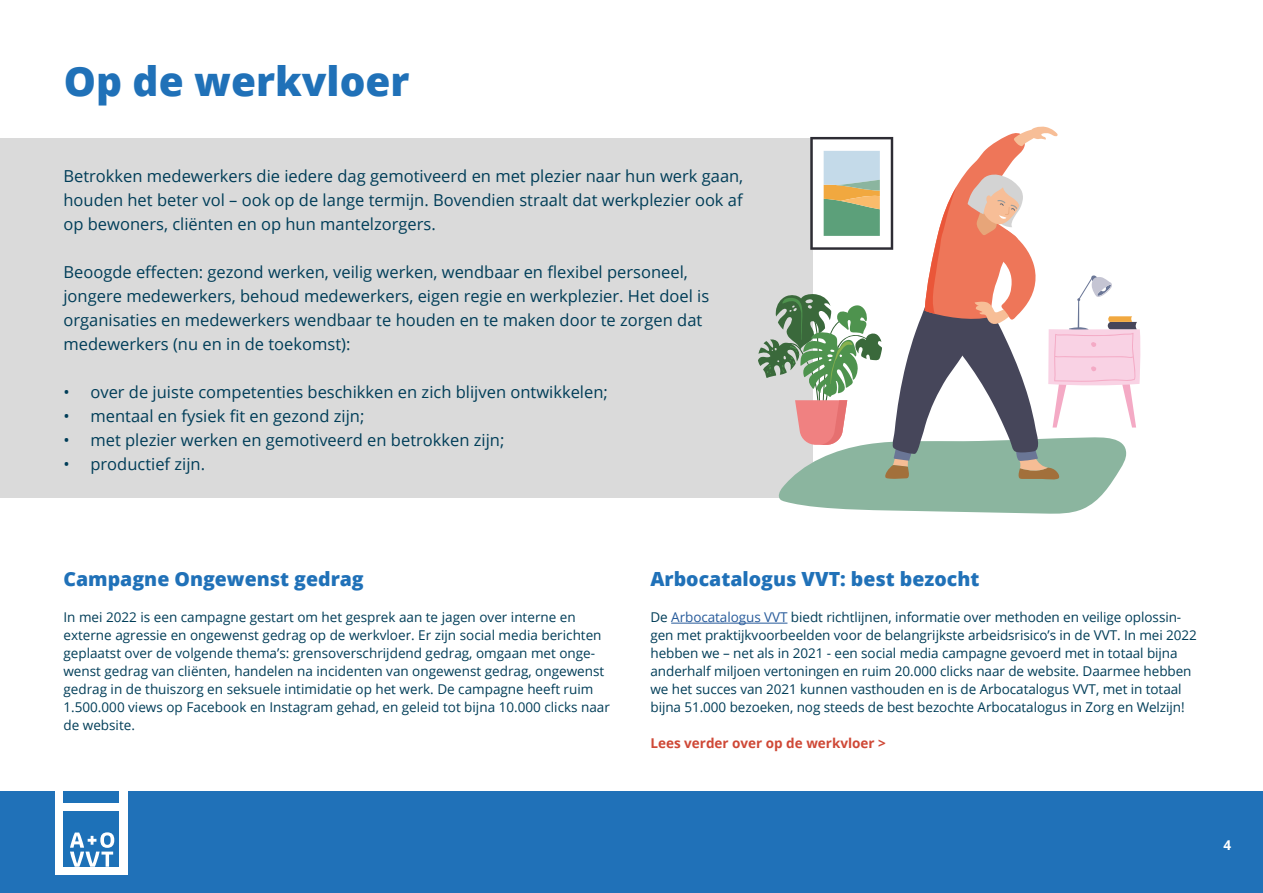
<style>
.page{position:relative;width:1263px;height:893px;background:#fff}
.page>*{position:absolute;margin:0;border:0;box-sizing:border-box;transform-origin:0 0}
.t1{font:800 40.5px "Open Sans";color:#2071b8}
.t2{font:800 19.5px "Open Sans";color:#2071b8}
.t3{font:16.5px/24px "Open Sans";color:#003d58;text-align:justify}
.t4{font:13.5px/18px "Open Sans";letter-spacing:-.005em;color:#003d58}
.t5{font:700 13.5px "Open Sans";color:#cf4836}
.t6{font:700 13.5px "Open Sans";color:#fff}
.s1{color:#275b9b}
</style>
<div class="page">
<div style="left:0;top:791px;width:1263px;height:102px;background:#2071b8"></div>
<div style="left:55px;top:784px;width:73px;height:91px;background:#fff"></div>
<div style="left:64px;top:791px;width:55px;height:11px;background:#1d71b8"></div>
<div style="left:64px;top:811px;width:55px;height:55px;background:#1d71b8"></div>
<svg style="left:70px;top:832px;width:44px;height:34px"></svg>
<div style="left:0;top:138px;width:812px;height:359px;background:#dadada"></div>
<svg style="left:758px;top:126px;width:383px;height:388px"></svg>
<hr style="left:671px;top:623px;width:116px;height:1px;background:#275b9b">
<h1 class="t1" style="left:64px;top:50px;width:347px">Op de werkvloer</h1>
<p class="t3" style="left:63px;top:164px;width:681px">Betrokken medewerkers die iedere dag gemotiveerd en met plezier naar hun werk gaan, houden het beter vol – ook op de lange termijn. Bovendien straalt dat werkplezier ook af op bewoners, cliënten en op hun mantelzorgers.</p>
<p class="t3" style="left:63px;top:260px;width:647px;text-align:left">Beoogde effecten: gezond werken, veilig werken, wendbaar en flexibel personeel, jongere medewerkers, behoud medewerkers, eigen regie en werkplezier. Het doel is organisaties en medewerkers wendbaar te houden en te maken door te zorgen dat medewerkers (nu en in de toekomst):</p>
<p class="t3" style="left:63px;top:380px;width:546px">• over de juiste competenties beschikken en zich blijven ontwikkelen;</p>
<p class="t3" style="left:63px;top:404px;width:302px">• mentaal en fysiek fit en gezond zijn;</p>
<p class="t3" style="left:63px;top:428px;width:442px">• met plezier werken en gemotiveerd en betrokken zijn;</p>
<p class="t3" style="left:63px;top:452px;width:143px">• productief zijn.</p>
<h2 class="t2" style="left:63px;top:564px;width:302px">Campagne Ongewenst gedrag</h2>
<p class="t4" style="left:63px;top:608px;width:548px">In mei 2022 is een campagne gestart om het gesprek aan te jagen over interne en externe agressie en ongewenst gedrag op de werkvloer. Er zijn social media berichten geplaatst over de volgende thema’s: grensoverschrijdend gedrag, omgaan met onge&shy;wenst gedrag van cliënten, handelen na incidenten van ongewenst gedrag, ongewenst gedrag in de thuiszorg en seksuele intimidatie op het werk. De campagne heeft ruim 1.500.000 views op Facebook en Instagram gehad, en geleid tot bijna 10.000 clicks naar de website.</p>
<h2 class="t2" style="left:650px;top:564px;width:330px">Arbocatalogus VVT: best bezocht</h2>
<p class="t4" style="left:650px;top:608px;width:548px">De <span class="s1">Arbocatalogus VVT</span> biedt richtlijnen, informatie over methoden en veilige oplossin&shy;gen met praktijkvoorbeelden voor de belangrijkste arbeidsrisico’s in de VVT. In mei 2022 hebben we – net als in 2021 - een social media campagne gevoerd met in totaal bijna anderhalf miljoen vertoningen en ruim 20.000 clicks naar de website. Daarmee hebben we het succes van 2021 kunnen vasthouden en is de Arbocatalogus VVT, met in totaal bijna 51.000 bezoeken, nog steeds de best bezochte Arbocatalogus in Zorg en Welzijn!</p>
<p class="t5" style="left:650px;top:734px;width:237px">Lees verder over op de werkvloer &gt;</p>
<p class="t6" style="left:1223px;top:835px;width:9px">4</p>
</div>
